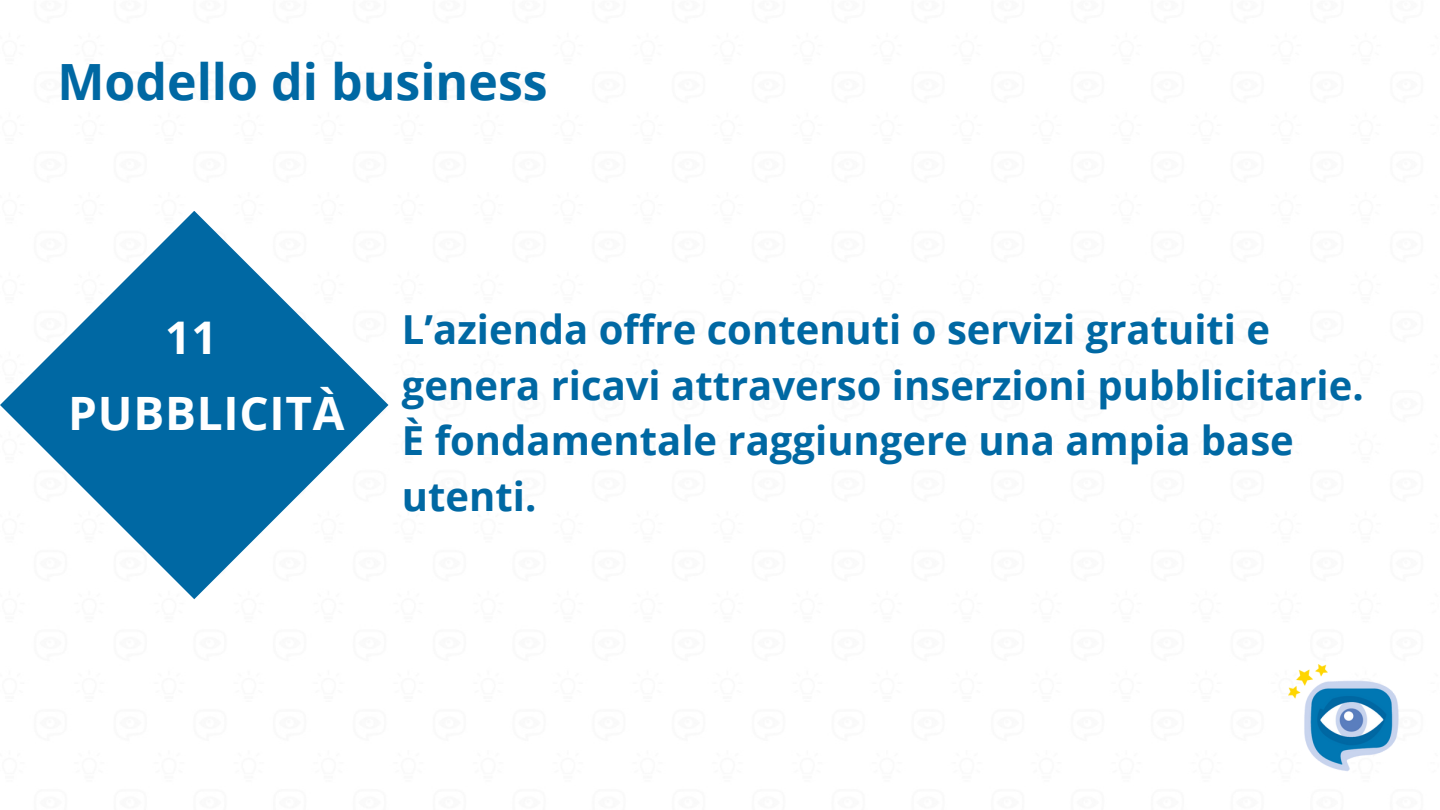
<style>
.page{position:relative;width:1440px;height:810px;background:#fff}
.page>*{position:absolute;margin:0;border:0;box-sizing:border-box;transform-origin:0 0}
.t1{font:700 50px "Open Sans";color:#0068a3}
.t2{font:700 46px "Open Sans";letter-spacing:.015em;color:#fff}
.t3{font:700 45px "Open Sans";color:#fff}
.t4{font:700 40px/55.5px "Open Sans";color:#0068a3}
</style>
<div class="page">
<img style="left:1288px;top:664px;width:111px;height:107px">
<svg style="left:0;top:211px;width:388px;height:388px"></svg>
<p class="t1" style="left:57px;top:47px;width:492px">Modello di business</p>
<p class="t3" style="left:165px;top:306px;width:54px">11</p>
<h2 class="t2" style="left:68px;top:381px;width:278px">PUBBLICITÀ</h2>
<p class="t4" style="left:402px;top:301px;width:963px">L’azienda offre contenuti o servizi gratuiti e genera ricavi attraverso inserzioni pubblicitarie.</p>
<h1 class="t4" style="left:402px;top:412px;width:893px">È fondamentale raggiungere una ampia base utenti.</h1>
</div>
